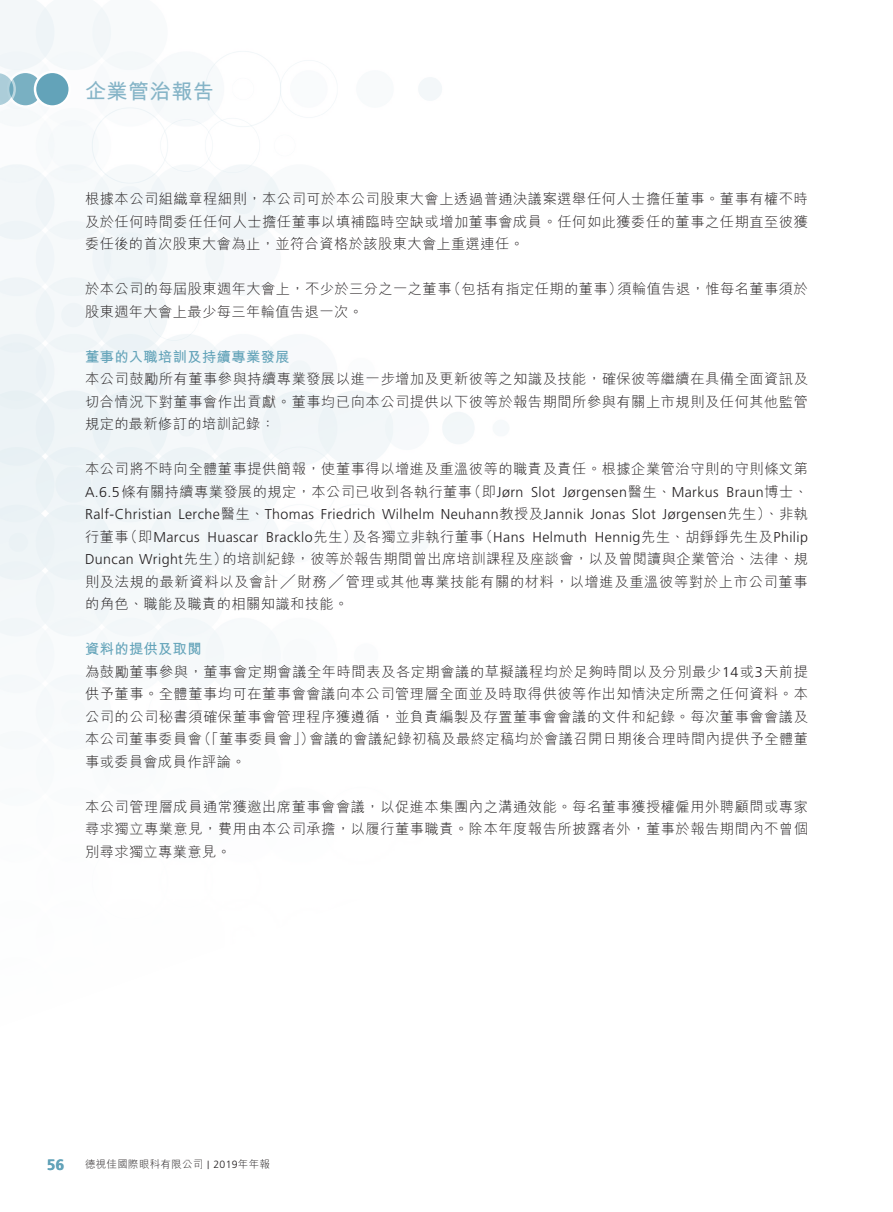
<style>
.page{position:relative;width:893px;height:1212px;background:#fff}
.page>*{position:absolute;margin:0;border:0;box-sizing:border-box;transform-origin:0 0}
.t1{font:700 21px "M Hei HK";letter-spacing:.03em;color:#85b4c7}
.t2{font:700 15px "Frutiger LT Std";color:#63a3b9}
.t3{font:300 14.25px/22.5px "M Hei HK";letter-spacing:.035em;color:#231f20;text-align:justify}
.t4{font:300 14.25px/22.5px "Frutiger LT Std";letter-spacing:.03em;color:#231f20;text-align:justify}
.t5{font:700 14.25px "M Hei HK";letter-spacing:.03em;color:#63a3b9}
.t6{font:300 10.5px "M Hei HK";letter-spacing:.03em;color:#231f20}
.s1{font-family:"M Hei HK"}
.s2{font-family:"Frutiger LT Std"}
.s3{font-weight:700;color:#63a3b9}
.s4{font-family:"Frutiger LT Std";font-size:8.4px}
</style>
<div class="page">
<svg style="left:8px;top:72px;width:35px;height:35px"></svg>
<div style="left:7px;top:71px;width:37px;height:37px;border:2px solid #fff;border-radius:50%"></div>
<svg style="left:0;top:71px;width:16px;height:37px"></svg>
<div style="left:35px;top:72px;width:35px;height:35px;background:#63a3b9;border-radius:50%"></div>
<div style="left:34px;top:71px;width:37px;height:37px;border:2px solid #fff;border-radius:50%"></div>
<h1 class="t1" style="left:85px;top:76px;width:130px">企業管治報告</h1>
<p class="t3" style="left:85px;top:187px;width:724px">根據本公司組織章程細則，本公司可於本公司股東大會上透過普通決議案選舉任何人士擔任董事。董事有權不時及於任何時間委任任何人士擔任董事以填補臨時空缺或增加董事會成員。任何如此獲委任的董事之任期直至彼獲委任後的首次股東大會為止，並符合資格於該股東大會上重選連任。</p>
<p class="t3" style="left:85px;top:277px;width:724px">於本公司的每屆股東週年大會上，不少於三分之一之董事（包括有指定任期的董事）須輪值告退，惟每名董事須於股東週年大會上最少每三年輪值告退一次。</p>
<p class="t5" style="left:85px;top:346px;width:206px">董事的入職培訓及持續專業發展</p>
<p class="t3" style="left:85px;top:367px;width:724px">本公司鼓勵所有董事參與持續專業發展以進一步增加及更新彼等之知識及技能，確保彼等繼續在具備全面資訊及切合情況下對董事會作出貢獻。董事均已向本公司提供以下彼等於報告期間所參與有關上市規則及任何其他監管規定的最新修訂的培訓記錄：</p>
<p class="t3" style="left:85px;top:457px;width:724px">本公司將不時向全體董事提供簡報，使董事得以增進及重溫彼等的職責及責任。根據企業管治守則的守則條文第</p>
<p class="t4" style="left:85px;top:481px;width:724px">A.6.5<span class="s1">條有關持續專業發展的規定，本公司已收到各執行董事（即</span>Jørn Slot Jørgensen<span class="s1">醫生、</span>Markus Braun<span class="s1">博士、</span>Ralf-Christian Lerche<span class="s1">醫生、</span>Thomas Friedrich Wilhelm Neuhann<span class="s1">教授及</span>Jannik Jonas Slot Jørgensen<span class="s1">先生）、非執行董事（即</span>Marcus Huascar Bracklo<span class="s1">先生）及各獨立非執行董事（</span>Hans Helmuth Hennig<span class="s1">先生、胡錚錚先生及</span>Philip</p>
<p class="t3" style="left:85px;top:547px;width:724px"><span class="s2">Duncan Wright</span>先生）的培訓紀錄，彼等於報告期間曾出席培訓課程及座談會，以及曾閱讀與企業管治、法律、規則及法規的最新資料以及會計╱財務╱管理或其他專業技能有關的材料，以增進及重溫彼等對於上市公司董事的角色、職能及職責的相關知識和技能。</p>
<p class="t3" style="left:85px;top:637px;width:724px;text-align:left"><span class="s3">資料的提供及取閱<br></span>為鼓勵董事參與，董事會定期會議全年時間表及各定期會議的草擬議程均於足夠時間以及分別最少<span class="s2">14</span>或<span class="s2">3</span>天前提供予董事。全體董事均可在董事會會議向本公司管理層全面並及時取得供彼等作出知情決定所需之任何資料。本公司的公司秘書須確保董事會管理程序獲遵循，並負責編製及存置董事會會議的文件和紀錄。每次董事會會議及本公司董事委員會（「董事委員會」）會議的會議紀錄初稿及最終定稿均於會議召開日期後合理時間內提供予全體董事或委員會成員作評論。</p>
<p class="t3" style="left:85px;top:795px;width:724px">本公司管理層成員通常獲邀出席董事會會議，以促進本集團內之溝通效能。每名董事獲授權僱用外聘顧問或專家尋求獨立專業意見，費用由本公司承擔，以履行董事職責。除本年度報告所披露者外，董事於報告期間內不曾個別尋求獨立專業意見。</p>
<p class="t2" style="left:47px;top:1155px;width:19px">56</p>
<p class="t6" style="left:85px;top:1159px;width:186px">德視佳國際眼科有限公司 <span class="s4">|</span> <span class="s2">2019</span>年年報</p>
</div>
